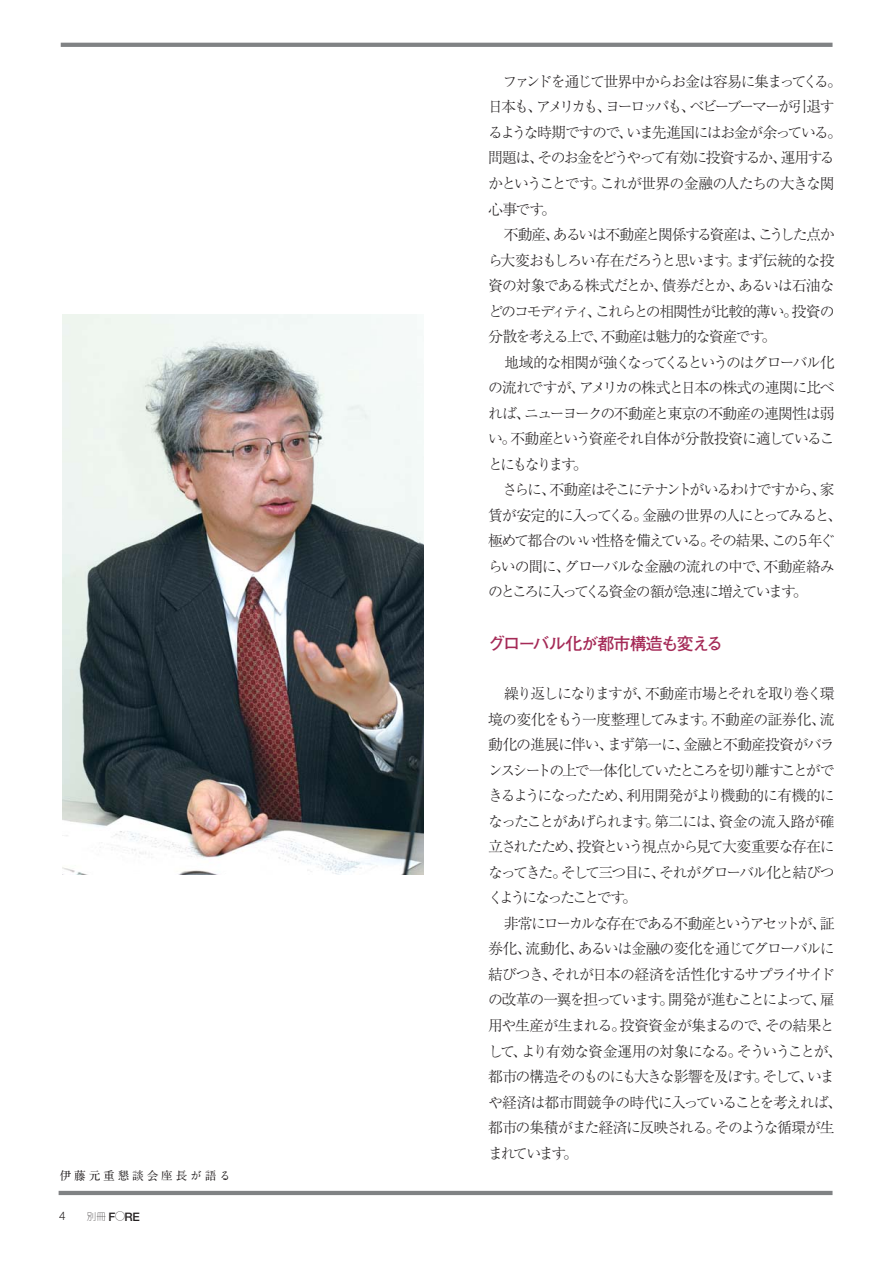
<style>
.page{position:relative;width:893px;height:1263px;background:#fff}
.page>*{position:absolute;margin:0;border:0;box-sizing:border-box;transform-origin:0 0}
.t1{font:16.95px "Futo Go B101 Pro Bold 90 pv RKSJ H";letter-spacing:-.075em;color:#a52a57}
.t2{font:14.85px/25.5px "Ryumin Pro Light 90 pv RKSJ H";letter-spacing:-.1em;color:#231f20}
.t3{font:11.7px "A1 Mincho Std Bold 90 pv RKSJ H";letter-spacing:.24em;color:#231f20}
.t4{font:500 11.7px "Helvetica Neue";color:#231f20}
.t5{font:300 11.7px "Helvetica Neue";color:#231f20}
.s1{font-family:"Koz Go Pro Extra Light 90 pv RKSJ H";font-weight:400;font-size:9.6px}
.s2{font-family:"Koz Min Pro Regular 90 pv RKSJ H";font-weight:400;font-size:10.65px}
</style>
<div class="page">
<img style="left:63px;top:315px;width:360px;height:559px">
<hr style="left:59px;top:1191px;width:773px;height:4px;background:#808284">
<hr style="left:61px;top:43px;width:771px;height:4px;background:#808284">
<p class="t3" style="left:60px;top:1171px;width:173px">伊藤元重懇談会座長が語る</p>
<p class="t5" style="left:59px;top:1212px;width:8px">4</p>
<p class="t4" style="left:87px;top:1212px;width:55px"><span class="s1">別冊</span> F<span class="s2">○</span>RE</p>
<p class="t2" style="left:488px;top:71px;width:355px">　ファンドを通じて世界中からお金は容易に集まってくる。日本も、アメリカも、ヨーロッパも、ベビーブーマーが引退するような時期ですので、いま先進国にはお金が余っている。問題は、そのお金をどうやって有効に投資するか、運用するかということです。これが世界の金融の人たちの大きな関心事です。<br>　不動産、あるいは不動産と関係する資産は、こうした点から大変おもしろい存在だろうと思います。まず伝統的な投資の対象である株式だとか、債券だとか、あるいは石油などのコモディティ、これらとの相関性が比較的薄い。投資の分散を考える上で、不動産は魅力的な資産です。<br>　地域的な相関が強くなってくるというのはグローバル化の流れですが、アメリカの株式と日本の株式の連関に比べれば、ニューヨークの不動産と東京の不動産の連関性は弱い。不動産という資産それ自体が分散投資に適していることにもなります。<br>　さらに、不動産はそこにテナントがいるわけですから、家賃が安定的に入ってくる。金融の世界の人にとってみると、極めて都合のいい性格を備えている。その結果、この5 年ぐらいの間に、グローバルな金融の流れの中で、不動産絡みのところに入ってくる資金の額が急速に増えています。</p>
<p class="t1" style="left:488px;top:637px;width:236px">グローバル化が都市構造も変える</p>
<p class="t2" style="left:488px;top:683px;width:355px">　繰り返しになりますが、不動産市場とそれを取り巻く環境の変化をもう一度整理してみます。不動産の証券化、流動化の進展に伴い、まず第一に、金融と不動産投資がバランスシートの上で一体化していたところを切り離すことができるようになったため、利用開発がより機動的に有機的になったことがあげられます。第二には、資金の流入路が確立されたため、投資という視点から見て大変重要な存在になってきた。そして三つ目に、それがグローバル化と結びつくようになったことです。<br>　非常にローカルな存在である不動産というアセットが、証券化、流動化、あるいは金融の変化を通じてグローバルに結びつき、それが日本の経済を活性化するサプライサイドの改革の一翼を担っています。開発が進むことによって、雇用や生産が生まれる。投資資金が集まるので、その結果として、より有効な資金運用の対象になる。そういうことが、都市の構造そのものにも大きな影響を及ぼす。そして、いまや経済は都市間競争の時代に入っていることを考えれば、都市の集積がまた経済に反映される。そのような循環が生まれています。</p>
</div>
